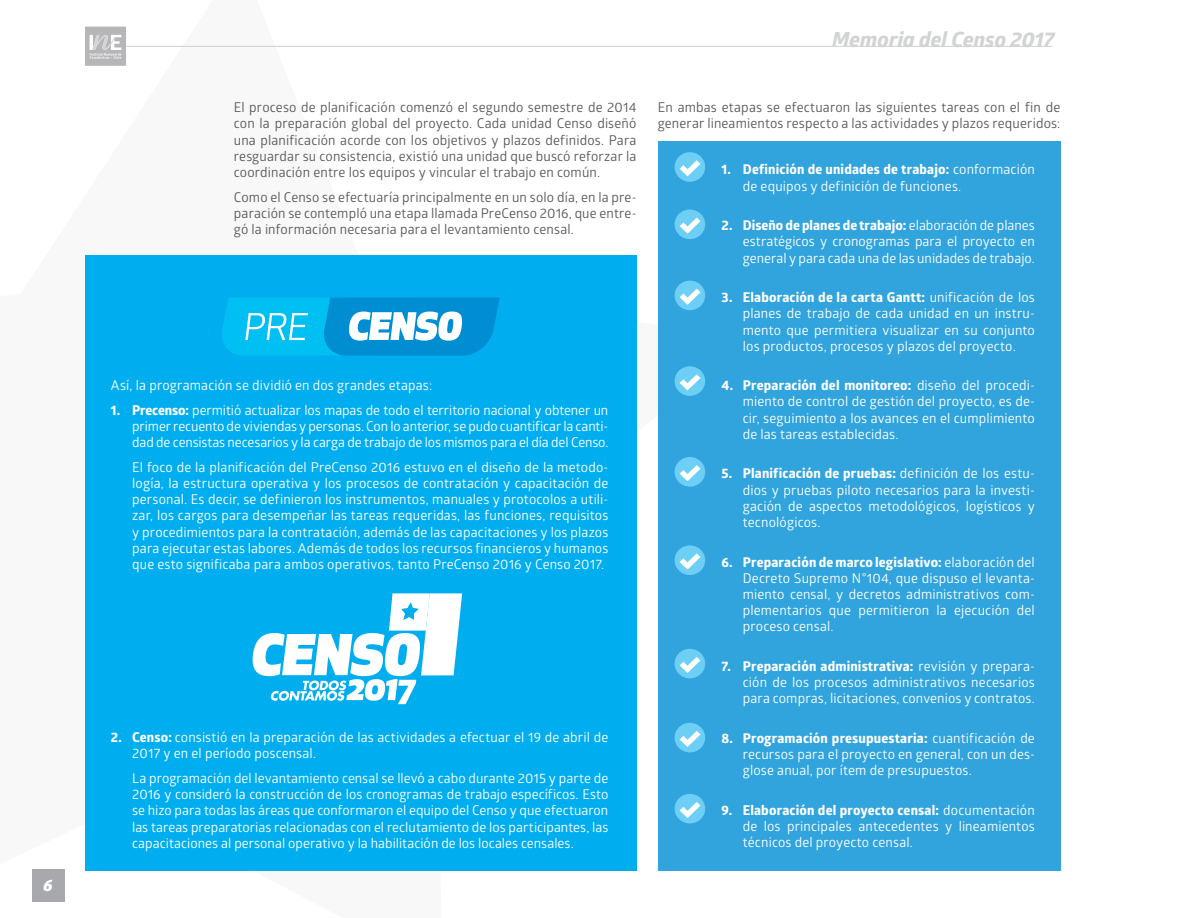
<style>
.page{position:relative;width:1188px;height:918px;background:#fff}
.page>*{position:absolute;margin:0;border:0;box-sizing:border-box;transform-origin:0 0}
.t1{font:italic 700 21px "Globerx";color:#d1d3d4}
.t2{font:italic 800 16.5px "Glober";color:#fff}
.t3{font:13.5px/16.2px "Glober";letter-spacing:.01em;color:#fff;text-align:justify}
.t4{font:13.5px/16.2px "Glober";letter-spacing:.01em;color:#58595b;text-align:justify}
.t5{font:700 13.5px "Globerx";letter-spacing:.015em;color:#fff}
.s1{font-family:"Globerx";font-weight:700}
.s2{font-family:"Glober";font-weight:400}
</style>
<div class="page">
<hr style="left:126px;top:46px;width:926px;height:1px;background:#d1d3d4">
<svg style="left:85px;top:27px;width:41px;height:39px;background:#c2c2c3"></svg>
<div style="left:85px;top:256px;width:552px;height:615px;background:#00aeef"></div>
<div style="left:658px;top:141px;width:402px;height:730px;background:#31a4dd"></div>
<svg style="left:222px;top:298px;width:278px;height:58px;background:#2cb3e6"></svg>
<svg style="left:252px;top:593px;width:210px;height:111px"></svg>
<svg style="left:674px;top:152px;width:31px;height:30px"></svg>
<svg style="left:674px;top:210px;width:31px;height:29px"></svg>
<svg style="left:674px;top:281px;width:31px;height:29px"></svg>
<svg style="left:674px;top:366px;width:31px;height:30px"></svg>
<svg style="left:674px;top:457px;width:31px;height:30px"></svg>
<svg style="left:674px;top:545px;width:31px;height:30px"></svg>
<svg style="left:674px;top:649px;width:31px;height:29px"></svg>
<svg style="left:674px;top:723px;width:31px;height:29px"></svg>
<svg style="left:674px;top:794px;width:31px;height:29px"></svg>
<p class="t2" style="left:43px;top:873px;width:11px">6</p>
<p class="t4" style="left:234px;top:99px;width:404px">El proceso de planificación comenzó el segundo semestre de 2014 con la preparación global del proyecto. Cada unidad Censo diseñó una planificación acorde con los objetivos y plazos definidos. Para resguardar su consistencia, existió una unidad que buscó reforzar la coordinación entre los equipos y vincular el trabajo en común.</p>
<p class="t4" style="left:234px;top:188px;width:404px">Como el Censo se efectuaría principalmente en un solo día, en la pre&shy;paración se contempló una etapa llamada PreCenso 2016, que entre&shy;gó la información necesaria para el levantamiento censal.</p>
<p class="t3" style="left:111px;top:377px;width:323px">Así, la programación se dividió en dos grandes etapas:</p>
<p class="t3" style="left:132px;top:401px;width:478px;text-indent:-21px"><span class="s1">1. Precenso:</span> permitió actualizar los mapas de todo el territorio nacional y obtener un primer recuento de viviendas y personas. Con lo anterior, se pudo cuantificar la canti&shy;dad de censistas necesarios y la carga de trabajo de los mismos para el día del Censo.</p>
<p class="t3" style="left:132px;top:458px;width:478px">El foco de la planificación del PreCenso 2016 estuvo en el diseño de la metodo&shy;logía, la estructura operativa y los procesos de contratación y capacitación de personal. Es decir, se definieron los instrumentos, manuales y protocolos a utili&shy;zar, los cargos para desempeñar las tareas requeridas, las funciones, requisitos y procedimientos para la contratación, además de las capacitaciones y los plazos para ejecutar estas labores. Además de todos los recursos financieros y humanos que esto significaba para ambos operativos, tanto PreCenso 2016 y Censo 2017.</p>
<p class="t3" style="left:132px;top:729px;width:478px;text-indent:-21px"><span class="s1">2. Censo:</span> consistió en la preparación de las actividades a efectuar el 19 de abril de<br>2017 y en el período poscensal.</p>
<p class="t3" style="left:132px;top:769px;width:478px">La programación del levantamiento censal se llevó a cabo durante 2015 y parte de 2016 y consideró la construcción de los cronogramas de trabajo específicos. Esto se hizo para todas las áreas que conformaron el equipo del Censo y que efectuaron las tareas preparatorias relacionadas con el reclutamiento de los participantes, las capacitaciones al personal operativo y la habilitación de los locales censales.</p>
<h1 class="t1" style="left:832px;top:24px;width:224px">Memoria del Censo 2017</h1>
<p class="t4" style="left:658px;top:99px;width:404px">En ambas etapas se efectuaron las siguientes tareas con el fin de generar lineamientos respecto a las actividades y plazos requeridos:</p>
<p class="t5" style="left:722px;top:160px;width:315px">1. Definición de unidades de trabajo: <span class="s2">conformación</span></p>
<p class="t3" style="left:743px;top:177px;width:220px">de equipos y definición de funciones.</p>
<p class="t5" style="left:722px;top:216px;width:315px">2. Diseño de planes de trabajo: <span class="s2">elaboración de planes</span></p>
<p class="t3" style="left:743px;top:233px;width:294px">estratégicos y cronogramas para el proyecto en general y para cada una de las unidades de trabajo.</p>
<p class="t5" style="left:722px;top:288px;width:315px">3. Elaboración de la carta Gantt: <span class="s2">unificación de los</span></p>
<p class="t3" style="left:743px;top:305px;width:294px">planes de trabajo de cada unidad en un instru&shy;mento que permitiera visualizar en su conjunto los productos, procesos y plazos del proyecto.</p>
<p class="t5" style="left:722px;top:376px;width:315px">4. Preparación del monitoreo: <span class="s2">diseño del procedi-</span></p>
<p class="t3" style="left:743px;top:393px;width:294px">miento de control de gestión del proyecto, es de&shy;cir, seguimiento a los avances en el cumplimiento de las tareas establecidas.</p>
<p class="t5" style="left:722px;top:464px;width:315px">5. Planificación de pruebas: <span class="s2">definición de los estu-</span></p>
<p class="t3" style="left:743px;top:481px;width:294px">dios y pruebas piloto necesarios para la investi&shy;gación de aspectos metodológicos, logísticos y tecnológicos.</p>
<p class="t5" style="left:722px;top:552px;width:315px">6. Preparación de marco legislativo: <span class="s2">elaboración del</span></p>
<p class="t3" style="left:743px;top:569px;width:294px">Decreto Supremo N°104, que dispuso el levanta&shy;miento censal, y decretos administrativos com&shy;plementarios que permitieron la ejecución del proceso censal.</p>
<p class="t5" style="left:722px;top:656px;width:315px">7. Preparación administrativa: <span class="s2">revisión y prepara-</span></p>
<p class="t3" style="left:743px;top:674px;width:294px">ción de los procesos administrativos necesarios para compras, licitaciones, convenios y contratos.</p>
<p class="t5" style="left:722px;top:728px;width:315px">8. Programación presupuestaria: <span class="s2">cuantificación de</span></p>
<p class="t3" style="left:743px;top:746px;width:294px">recursos para el proyecto en general, con un des&shy;glose anual, por ítem de presupuestos.</p>
<p class="t5" style="left:722px;top:800px;width:315px">9. Elaboración del proyecto censal: <span class="s2">documentación</span></p>
<p class="t3" style="left:743px;top:818px;width:294px">de los principales antecedentes y lineamientos técnicos del proyecto censal.</p>
</div>
